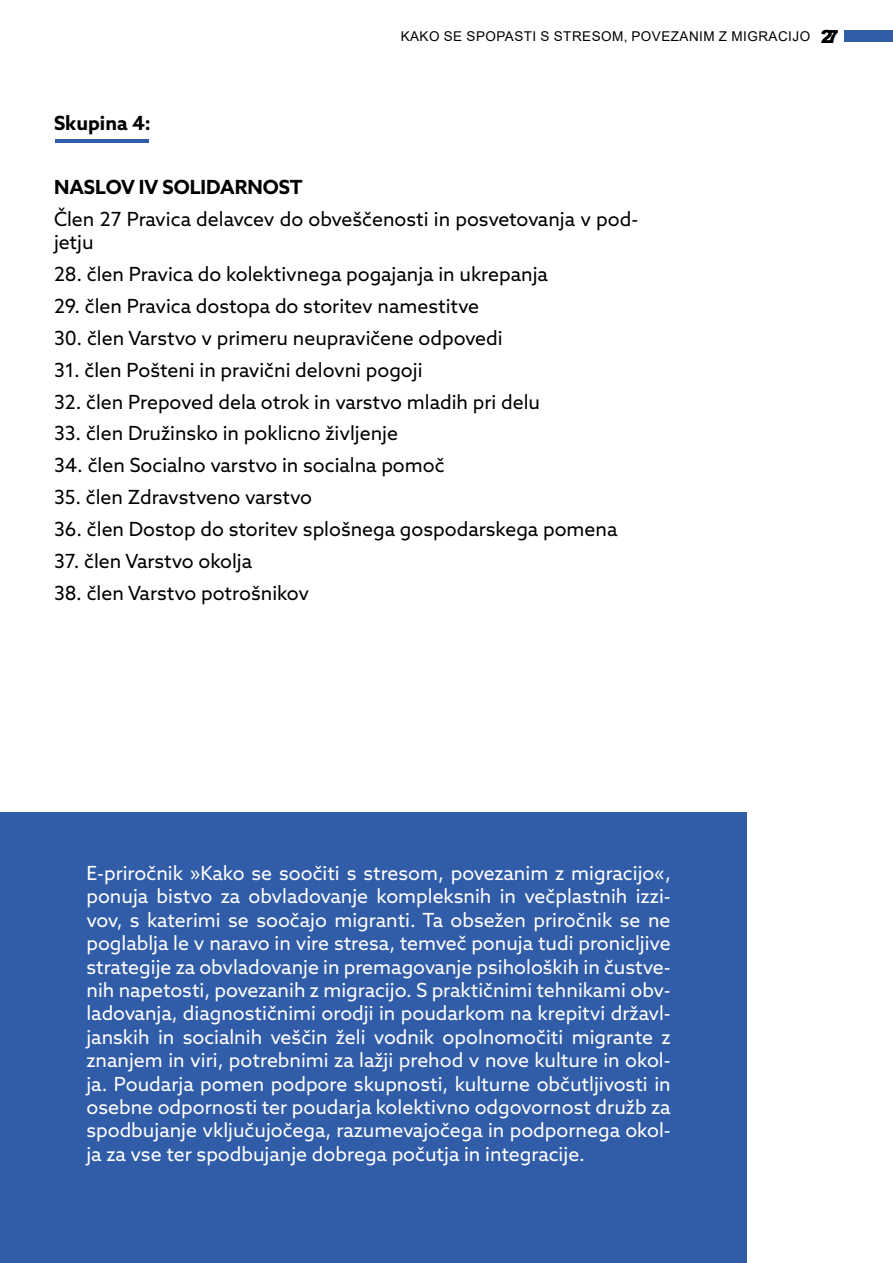
<style>
.page{position:relative;width:893px;height:1263px;background:#fff}
.page>*{position:absolute;margin:0;border:0;box-sizing:border-box;transform-origin:0 0}
.t1{font:19.5px/23.4px "Azo Sans";color:#fff;text-align:justify}
.t2{font:19.5px/23.4px "Azo Sans";color:#000}
.t3{font:700 19.5px "Azo Sans";color:#000}
.t4{font:13.5px "Arial";letter-spacing:.035em;color:#000}
.s1{font-weight:900;font-size:18px}
</style>
<div class="page">
<div style="left:844px;top:31px;width:49px;height:11px;background:#315ca8"></div>
<div style="left:1px;top:812px;width:746px;height:451px;background:#315ca8"></div>
<hr style="left:55px;top:139px;width:94px;height:4px;background:#315ca8">
<p class="t3" style="left:54px;top:110px;width:98px">Skupina 4:</p>
<p class="t4" style="left:401px;top:27px;width:440px">KAKO SE SPOPASTI S STRESOM, POVEZANIM Z MIGRACIJO <span class="s1">27</span></p>
<p class="t3" style="left:54px;top:174px;width:250px">NASLOV IV SOLIDARNOST</p>
<p class="t2" style="left:54px;top:207px;width:586px">Člen 27 Pravica delavcev do obveščenosti in posvetovanja v pod&shy;jetju</p>
<p class="t2" style="left:54px;top:262px;width:495px">28. člen Pravica do kolektivnega pogajanja in ukrepanja</p>
<p class="t2" style="left:54px;top:294px;width:427px">29. člen Pravica dostopa do storitev namestitve</p>
<p class="t2" style="left:54px;top:326px;width:450px">30. člen Varstvo v primeru neupravičene odpovedi</p>
<p class="t2" style="left:54px;top:358px;width:370px">31. člen Pošteni in pravični delovni pogoji</p>
<p class="t2" style="left:54px;top:390px;width:488px">32. člen Prepoved dela otrok in varstvo mladih pri delu</p>
<p class="t2" style="left:54px;top:421px;width:346px">33. člen Družinsko in poklicno življenje</p>
<p class="t2" style="left:54px;top:453px;width:392px">34. člen Socialno varstvo in socialna pomoč</p>
<p class="t2" style="left:54px;top:485px;width:259px">35. člen Zdravstveno varstvo</p>
<p class="t2" style="left:54px;top:517px;width:565px">36. člen Dostop do storitev splošnega gospodarskega pomena</p>
<p class="t2" style="left:54px;top:549px;width:200px">37. člen Varstvo okolja</p>
<p class="t2" style="left:54px;top:581px;width:256px">38. člen Varstvo potrošnikov</p>
<p class="t1" style="left:86px;top:861px;width:586px">E-priročnik »Kako se soočiti s stresom, povezanim z migracijo«, ponuja bistvo za obvladovanje kompleksnih in večplastnih izzi&shy;vov, s katerimi se soočajo migranti. Ta obsežen priročnik se ne poglablja le v naravo in vire stresa, temveč ponuja tudi pronicljive strategije za obvladovanje in premagovanje psiholoških in čustve&shy;nih napetosti, povezanih z migracijo. S praktičnimi tehnikami obv&shy;ladovanja, diagnostičnimi orodji in poudarkom na krepitvi državl&shy;janskih in socialnih veščin želi vodnik opolnomočiti migrante z znanjem in viri, potrebnimi za lažji prehod v nove kulture in okol&shy;ja. Poudarja pomen podpore skupnosti, kulturne občutljivosti in osebne odpornosti ter poudarja kolektivno odgovornost družb za spodbujanje vključujočega, razumevajočega in podpornega okol&shy;ja za vse ter spodbujanje dobrega počutja in integracije.</p>
</div>
